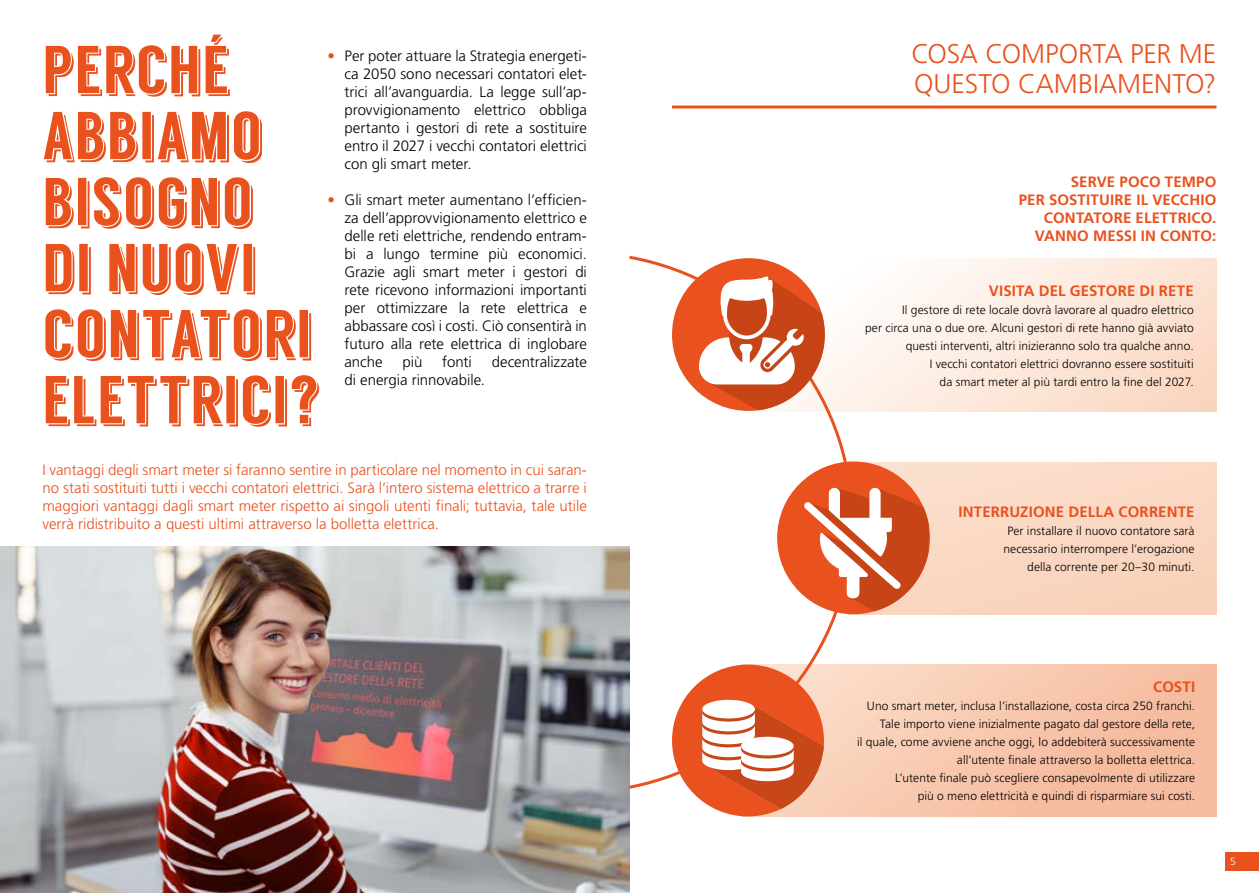
<style>
.page{position:relative;width:1259px;height:893px;background:#fff}
.page>*{position:absolute;margin:0;border:0;box-sizing:border-box;transform-origin:0 0}
.t1{font:67.5px/66px "Langdon";letter-spacing:-.005em;color:#e9511d}
.t2{font:300 27px/30px "Frutiger LT Std";color:#e9511d}
.t3{font:300 15px/18px "Frutiger LT Std";letter-spacing:-.005em;color:#000;text-align:justify}
.t4{font:300 15px/18px "Frutiger LT Std";color:#e9511d;text-align:justify}
.t5{font:700 15px/18px "Frutiger LT Std";letter-spacing:.01em;color:#e9511d;text-align:right}
.t6{font:300 12px/18px "Frutiger LT Std";letter-spacing:.005em;color:#000;text-align:right}
.t7{font:300 10.5px "Frutiger LT Std";color:#fff}
.s1{color:#e9511d}
</style>
<div class="page">
<div style="left:1225px;top:853px;width:34px;height:18px;background:#e9511d"></div>
<div style="left:848px;top:462px;width:368px;height:152px;background:#fad8c2"></div>
<svg style="left:855px;top:259px;width:361px;height:153px;background:#fce9dd"></svg>
<img style="left:0;top:547px;width:629px;height:346px">
<hr style="left:672px;top:106px;width:544px;height:3px;background:#e9511d">
<svg style="left:741px;top:665px;width:475px;height:152px;background:#f7c5aa"></svg>
<svg style="left:626px;top:255px;width:229px;height:536px"></svg>
<svg style="left:672px;top:665px;width:152px;height:151px"></svg>
<div style="left:777px;top:461px;width:153px;height:153px;background:#e9511f;border-radius:50%"></div>
<svg style="left:804px;top:488px;width:124px;height:125px"></svg>
<svg style="left:672px;top:258px;width:153px;height:153px"></svg>
<h1 class="t1" style="left:43px;top:37px;width:281px">PERCHÉ<br>ABBIAMO<br>BISOGNO<br>DI NUOVI<br>CONTATORI<br>ELETTRICI?</h1>
<p class="t4" style="left:43px;top:461px;width:546px">I vantaggi degli smart meter si faranno sentire in particolare nel momento in cui saran&shy;no stati sostituiti tutti i vecchi contatori elettrici. Sarà l’intero sistema elettrico a trarre i maggiori vantaggi dagli smart meter rispetto ai singoli utenti finali; tuttavia, tale utile verrà ridistribuito a questi ultimi attraverso la bolletta elettrica.</p>
<p class="t3" style="left:344px;top:47px;width:244px;text-indent:-17px"><span class="s1">•</span> Per poter attuare la Strategia energeti&shy;ca 2050 sono necessari contatori elet&shy;trici all’avanguardia. La legge sull’ap&shy;provvigionamento elettrico obbliga pertanto i gestori di rete a sostituire entro il 2027 i vecchi contatori elettrici con gli smart meter.</p>
<p class="t3" style="left:344px;top:191px;width:244px;text-indent:-17px"><span class="s1">•</span> Gli smart meter aumentano l’efficien&shy;za dell’approvvigionamento elettrico e delle reti elettriche, rendendo entram&shy;bi a lungo termine più economici.<br>Grazie agli smart meter i gestori di rete ricevono informazioni importanti per ottimizzare la rete elettrica e abbassare così i costi. Ciò consentirà in futuro alla rete elettrica di inglobare anche</p>
<p class="t3" style="left:402px;top:353px;width:21px">più</p>
<p class="t3" style="left:442px;top:353px;width:31px">fonti</p>
<p class="t3" style="left:492px;top:353px;width:97px">decentralizzate</p>
<p class="t3" style="left:344px;top:371px;width:142px">di energia rinnovabile.</p>
<h2 class="t2" style="left:911px;top:39px;width:306px">COSA COMPORTA PER ME<br>QUESTO CAMBIAMENTO?</h2>
<p class="t5" style="left:1019px;top:172px;width:199px">SERVE POCO TEMPO<br>PER SOSTITUIRE IL VECCHIO<br>CONTATORE ELETTRICO.<br>VANNO MESSI IN CONTO:</p>
<p class="t5" style="left:989px;top:282px;width:206px">VISITA DEL GESTORE DI RETE</p>
<p class="t6" style="left:865px;top:301px;width:330px">Il gestore di rete locale dovrà lavorare al quadro elettrico<br>per circa una o due ore. Alcuni gestori di rete hanno già avviato questi interventi, altri inizieranno solo tra qualche anno.<br>I vecchi contatori elettrici dovranno essere sostituiti<br>da smart meter al più tardi entro la fine del 2027.</p>
<p class="t5" style="left:958px;top:503px;width:238px">INTERRUZIONE DELLA CORRENTE</p>
<p class="t6" style="left:1003px;top:522px;width:193px">Per installare il nuovo contatore sarà necessario interrompere l’erogazione della corrente per 20–30 minuti.</p>
<p class="t5" style="left:1153px;top:678px;width:44px">COSTI</p>
<p class="t6" style="left:857px;top:697px;width:339px">Uno smart meter, inclusa l’installazione, costa circa 250 franchi.<br>Tale importo viene inizialmente pagato dal gestore della rete,<br>il quale, come avviene anche oggi, lo addebiterà successivamente all’utente finale attraverso la bolletta elettrica.<br>L’utente finale può scegliere consapevolmente di utilizzare<br>più o meno elettricità e quindi di risparmiare sui costi.</p>
<p class="t7" style="left:1230px;top:855px;width:7px">5</p>
</div>
